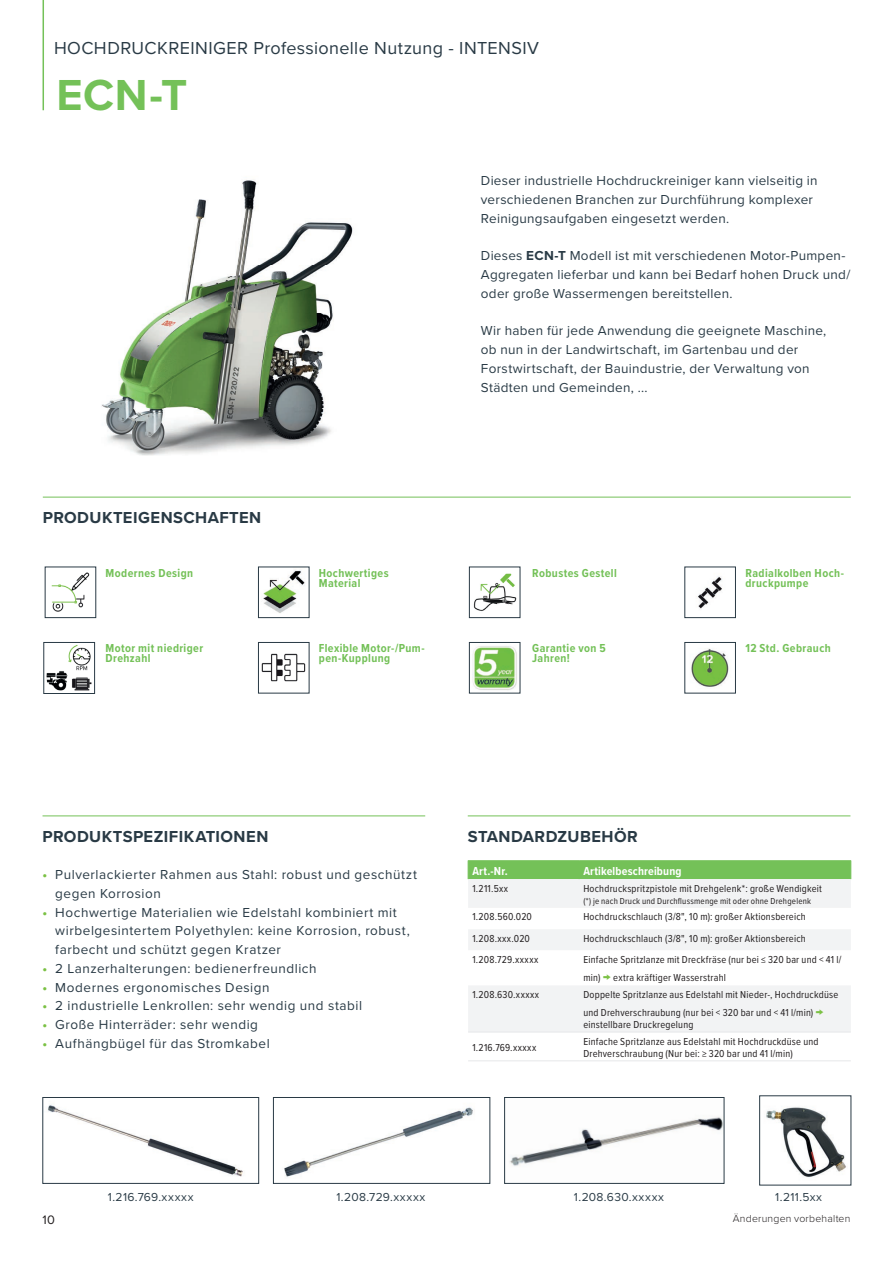
<style>
.page{position:relative;width:893px;height:1263px;background:#fff}
.page>*{position:absolute;margin:0;border:0;box-sizing:border-box;transform-origin:0 0}
.t1{font:700 45px "Proxima Nova";color:#74c158}
.t2{font:18px "Proxima Nova";letter-spacing:.02em;color:#293a45}
.t3{font:700 16.5px "Proxima Nova";letter-spacing:.025em;color:#293a45}
.t4{font:13.5px/18.8px "Proxima Nova";letter-spacing:.02em;color:#2a3b46}
.t5{font:13.5px/18.8px "Proxima Nova";letter-spacing:.04em;color:#293a45}
.t6{font:12.75px "Proxima Nova";color:#231f20}
.t7{font:700 12px/10.5px "Proxima Nova Cond";letter-spacing:.035em;color:#74c158}
.t8{font:12px "Proxima Nova";letter-spacing:.035em;color:#2a3b46}
.t9{font:700 12px "Proxima Nova Cond";letter-spacing:.015em;color:#fff}
.t10{font:10.5px/18px "Proxima Nova Cond";letter-spacing:.02em;color:#231f20}
.t11{font:10.5px "Proxima Nova Cond";letter-spacing:.04em;color:#231f20}
.t12{font:300 10.5px "Proxima Nova";letter-spacing:.02em;color:#231f20}
.t13{font:9px "Proxima Nova Cond";letter-spacing:.025em;color:#231f20}
.s1{font-weight:700;color:#293a45}
.s2{font-weight:700;color:#7bc144}
.s3{font-family:"Proxima Nova";font-size:13.5px;color:#7bc144}
</style>
<div class="page">
<img style="left:48px;top:1104px;width:195px;height:73px">
<div style="left:43px;top:1097px;width:216px;height:86px;border:1px solid #293a45"></div>
<img style="left:284px;top:1107px;width:189px;height:70px">
<div style="left:273px;top:1097px;width:217px;height:86px;border:1px solid #293a45"></div>
<img style="left:766px;top:1107px;width:80px;height:71px">
<img style="left:509px;top:1117px;width:213px;height:49px">
<div style="left:504px;top:1097px;width:220px;height:86px;border:1px solid #293a45"></div>
<img style="left:101px;top:180px;width:252px;height:276px">
<img style="left:51px;top:572px;width:39px;height:40px">
<img style="left:46px;top:645px;width:46px;height:46px">
<div style="left:44px;top:642px;width:51px;height:52px;border:1px solid #293a45"></div>
<img style="left:263px;top:570px;width:42px;height:43px">
<div style="left:258px;top:567px;width:51px;height:51px;border:1px solid #293a45"></div>
<img style="left:261px;top:653px;width:45px;height:29px">
<div style="left:258px;top:642px;width:51px;height:51px;border:1px solid #293a45"></div>
<img style="left:473px;top:573px;width:44px;height:38px">
<div style="left:469px;top:567px;width:51px;height:51px;border:1px solid #293a45"></div>
<img style="left:472px;top:646px;width:45px;height:44px">
<div style="left:469px;top:642px;width:51px;height:51px;border:1px solid #293a45"></div>
<img style="left:691px;top:648px;width:38px;height:39px">
<div style="left:685px;top:642px;width:51px;height:51px;border:1px solid #293a45"></div>
<img style="left:696px;top:576px;width:26px;height:33px">
<div style="left:685px;top:567px;width:51px;height:51px;border:1px solid #293a45"></div>
<hr style="left:43px;top:497px;width:808px;height:1px;background:#74c158">
<hr style="left:43px;top:0;width:1px;height:110px;background:#74c158">
<hr style="left:43px;top:816px;width:382px;height:1px;background:#74c158">
<hr style="left:468px;top:816px;width:382px;height:1px;background:#74c158">
<div style="left:468px;top:879px;width:383px;height:29px;background:#f2f3f4"></div>
<svg style="left:468px;top:930px;width:383px;height:102px;fill:#f2f3f4"></svg>
<hr style="left:468px;top:1032px;width:111px;height:1px;background:#e6e7e9">
<hr style="left:579px;top:1032px;width:272px;height:1px;background:#e6e7e9">
<hr style="left:468px;top:1060px;width:111px;height:1px;background:#e6e7e9">
<hr style="left:579px;top:1060px;width:272px;height:1px;background:#e6e7e9">
<hr style="left:468px;top:860px;width:111px;height:1px;background:#74c158">
<hr style="left:579px;top:860px;width:272px;height:1px;background:#74c158">
<div style="left:468px;top:861px;width:383px;height:18px;background:#74c158"></div>
<h2 class="t2" style="left:54px;top:35px;width:487px">HOCHDRUCKREINIGER Professionelle Nutzung - INTENSIV</h2>
<h1 class="t1" style="left:56px;top:62px;width:132px">ECN-T</h1>
<h3 class="t3" style="left:43px;top:505px;width:220px">PRODUKTEIGENSCHAFTEN</h3>
<p class="t7" style="left:106px;top:567px;width:89px">Modernes Design</p>
<p class="t7" style="left:106px;top:642px;width:99px">Motor mit niedriger<br>Drehzahl</p>
<p class="t4" style="left:481px;top:171px;width:338px">Dieser industrielle Hochdruckreiniger kann vielseitig in verschiedenen Branchen zur Durchführung komplexer<br>Reinigungsaufgaben eingesetzt werden.</p>
<p class="t4" style="left:481px;top:246px;width:371px">Dieses <span class="s1">ECN-T</span> Modell ist mit verschiedenen Motor-Pumpen-<br>Aggregaten lieferbar und kann bei Bedarf hohen Druck und/ oder große Wassermengen bereitstellen.</p>
<p class="t4" style="left:481px;top:321px;width:347px">Wir haben für jede Anwendung die geeignete Maschine, ob nun in der Landwirtschaft, im Gartenbau und der Forstwirtschaft, der Bauindustrie, der Verwaltung von Städten und Gemeinden, ...</p>
<p class="t7" style="left:319px;top:567px;width:71px">Hochwertiges<br>Material</p>
<p class="t7" style="left:319px;top:642px;width:107px">Flexible Motor-/Pum&shy;pen-Kupplung</p>
<p class="t7" style="left:532px;top:567px;width:86px">Robustes Gestell</p>
<p class="t7" style="left:532px;top:642px;width:75px">Garantie von 5<br>Jahren!</p>
<p class="t7" style="left:745px;top:567px;width:100px">Radialkolben Hoch&shy;druckpumpe</p>
<p class="t7" style="left:745px;top:642px;width:87px">12 Std. Gebrauch</p>
<h3 class="t3" style="left:43px;top:824px;width:227px">PRODUKTSPEZIFIKATIONEN</h3>
<h3 class="t3" style="left:468px;top:824px;width:172px">STANDARDZUBEHÖR</h3>
<p class="t5" style="left:55px;top:865px;width:363px;text-indent:-13px"><span class="s2">•</span> Pulverlackierter Rahmen aus Stahl: robust und geschützt gegen Korrosion</p>
<p class="t5" style="left:55px;top:902px;width:356px;text-indent:-13px"><span class="s2">•</span> Hochwertige Materialien wie Edelstahl kombiniert mit wirbelgesintertem Polyethylen: keine Korrosion, robust, farbecht und schützt gegen Kratzer</p>
<p class="t5" style="left:43px;top:958px;width:276px"><span class="s2">•</span> 2 Lanzerhalterungen: bedienerfreundlich</p>
<p class="t5" style="left:43px;top:977px;width:229px"><span class="s2">•</span> Modernes ergonomisches Design</p>
<p class="t5" style="left:43px;top:996px;width:321px"><span class="s2">•</span> 2 industrielle Lenkrollen: sehr wendig und stabil</p>
<p class="t5" style="left:43px;top:1015px;width:217px"><span class="s2">•</span> Große Hinterräder: sehr wendig</p>
<p class="t5" style="left:43px;top:1033px;width:229px"><span class="s2">•</span> Aufhängbügel für das Stromkabel</p>
<p class="t9" style="left:472px;top:862px;width:37px">Art.-Nr.</p>
<p class="t9" style="left:583px;top:862px;width:100px">Artikelbeschreibung</p>
<p class="t10" style="left:472px;top:879px;width:37px">1.211.5xx</p>
<p class="t10" style="left:583px;top:879px;width:240px">Hochdruckspritzpistole mit Drehgelenk*: große Wendigkeit</p>
<p class="t13" style="left:583px;top:894px;width:229px">(*) je nach Druck und Durchflussmenge mit oder ohne Drehgelenk</p>
<p class="t10" style="left:472px;top:907px;width:61px">1.208.560.020</p>
<p class="t10" style="left:583px;top:907px;width:224px">Hochdruckschlauch (3/8", 10 m): großer Aktionsbereich</p>
<p class="t10" style="left:472px;top:929px;width:59px">1.208.xxx.020</p>
<p class="t10" style="left:583px;top:929px;width:224px">Hochdruckschlauch (3/8", 10 m): großer Aktionsbereich</p>
<p class="t11" style="left:472px;top:952px;width:67px">1.208.729.xxxxx</p>
<p class="t10" style="left:583px;top:950px;width:260px">Einfache Spritzlanze mit Dreckfräse (nur bei ≤ 320 bar und &lt; 41 l/ min) <span class="s3">→</span> extra kräftiger Wasserstrahl</p>
<p class="t10" style="left:472px;top:985px;width:68px">1.208.630.xxxxx</p>
<p class="t10" style="left:583px;top:985px;width:256px">Doppelte Spritzlanze aus Edelstahl mit Nieder-, Hochdruckdüse und Drehverschraubung (nur bei &lt; 320 bar und &lt; 41 l/min) <span class="s3">→</span></p>
<p class="t10" style="left:583px;top:1015px;width:112px">einstellbare Druckregelung</p>
<p class="t11" style="left:472px;top:1039px;width:65px">1.216.769.xxxxx</p>
<p class="t10" style="left:583px;top:1035px;width:237px;line-height:12px">Einfache Spritzlanze aus Edelstahl mit Hochdruckdüse und<br>Drehverschraubung (Nur bei: ≥ 320 bar und 41 l/min)</p>
<p class="t8" style="left:108px;top:1188px;width:87px">1.216.769.xxxxx</p>
<p class="t8" style="left:336px;top:1188px;width:91px">1.208.729.xxxxx</p>
<p class="t8" style="left:574px;top:1188px;width:92px">1.208.630.xxxxx</p>
<p class="t8" style="left:775px;top:1188px;width:48px">1.211.5xx</p>
<p class="t6" style="left:43px;top:1210px;width:14px">10</p>
<p class="t12" style="left:733px;top:1210px;width:119px">Änderungen vorbehalten</p>
</div>
